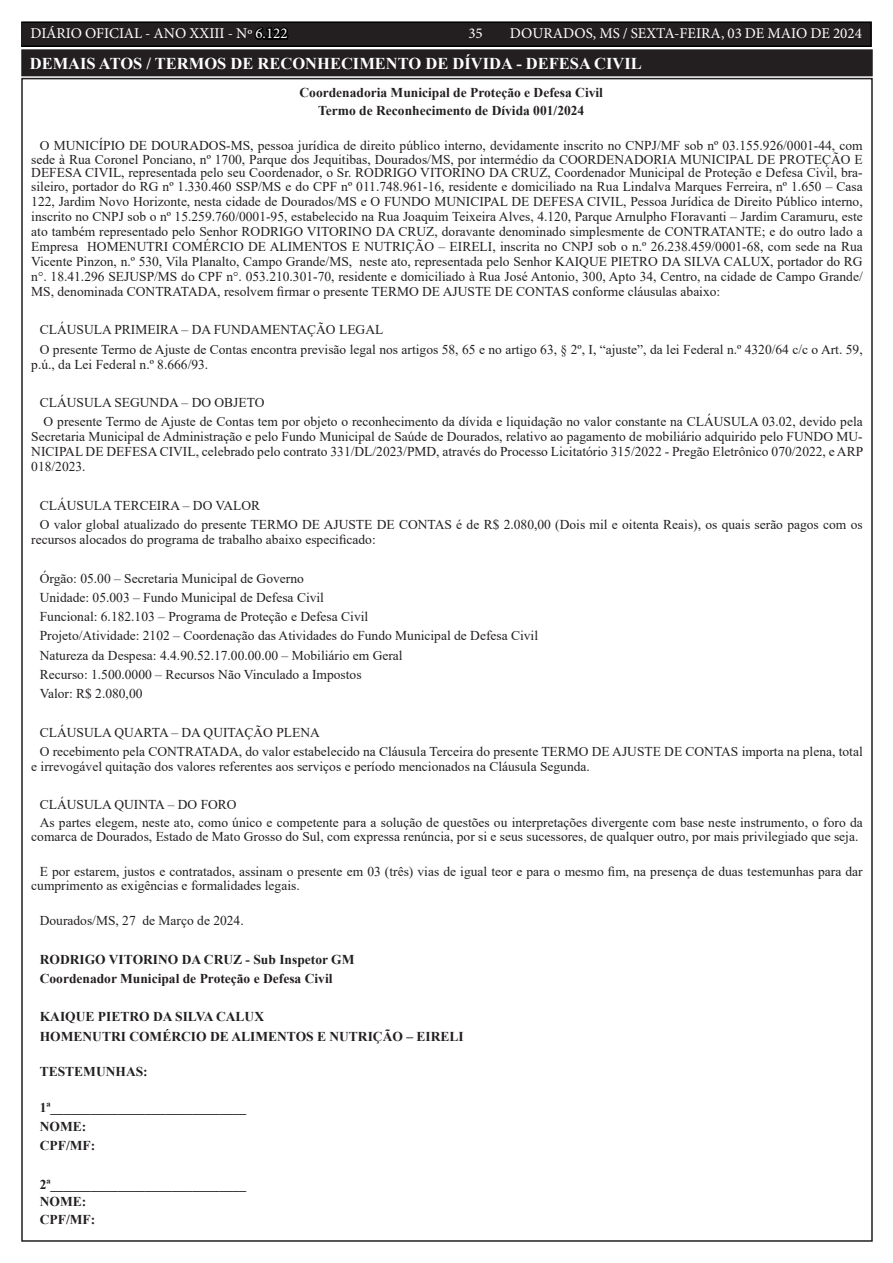
<style>
.page{position:relative;width:893px;height:1263px;background:#fff}
.page>*{position:absolute;margin:0;border:0;box-sizing:border-box;transform-origin:0 0}
.TEXTO{font:700 16.5px "Times New Roman";color:#fff}
.t1{font:15px "Minion Pro";color:#fff}
.TEXTO-2{font:13.5px/15px "Times New Roman";color:#231f20}
.TEXTO-3{font:700 13.5px "Times New Roman";color:#231f20}
.s1{color:#000}
</style>
<div class="page">
<div style="left:21px;top:22px;width:850px;height:24px;background:#231f20"></div>
<div style="left:21px;top:21px;width:851px;height:26px;border:2px solid #000"></div>
<div style="left:23px;top:51px;width:848px;height:23px;background:#231f20"></div>
<div style="left:21px;top:49px;width:852px;height:27px;border:4px solid #231f20"></div>
<p class="t1" style="left:31px;top:24px;width:259px">DIÁRIO OFICIAL - ANO XXIII - Nº <span class="s1">6.122</span></p>
<p class="t1" style="left:468px;top:24px;width:16px">35</p>
<p class="t1" style="left:510px;top:24px;width:353px">DOURADOS, MS / SEXTA-FEIRA, 03 DE MAIO DE 2024</p>
<p class="TEXTO" style="left:30px;top:52px;width:614px">DEMAIS ATOS / TERMOS DE RECONHECIMENTO DE DÍVIDA - DEFESA CIVIL</p>
<p class="TEXTO-3" style="left:299px;top:83px;width:305px">Coordenadoria Municipal de Proteção e Defesa Civil</p>
<p class="TEXTO-3" style="left:318px;top:100px;width:268px">Termo de Reconhecimento de Dívida 001/2024</p>
<p class="TEXTO-2" style="left:31px;top:139px;width:833px;line-height:13.5px;text-align:justify;text-indent:9px">O MUNICÍPIO DE DOURADOS-MS, pessoa jurídica de direito público interno, devidamente inscrito no CNPJ/MF sob nº 03.155.926/0001-44, com sede à Rua Coronel Ponciano, nº 1700, Parque dos Jequitibas, Dourados/MS, por intermédio da COORDENADORIA MUNICIPAL DE PROTEÇÃO E DEFESA CIVIL, representada pelo seu Coordenador, o Sr. RODRIGO VITORINO DA CRUZ, Coordenador Municipal de Proteção e Defesa Civil, bra&shy;sileiro, portador do RG nº 1.330.460 SSP/MS e do CPF nº 011.748.961-16, residente e domiciliado na Rua Lindalva Marques Ferreira, nº 1.650 – Casa</p>
<p class="TEXTO-2" style="left:31px;top:193px;width:833px;text-align:justify">122, Jardim Novo Horizonte, nesta cidade de Dourados/MS e O FUNDO MUNICIPAL DE DEFESA CIVIL, Pessoa Jurídica de Direito Público interno, inscrito no CNPJ sob o nº 15.259.760/0001-95, estabelecido na Rua Joaquim Teixeira Alves, 4.120, Parque Arnulpho FIoravanti – Jardim Caramuru, este ato também representado pelo Senhor RODRIGO VITORINO DA CRUZ, doravante denominado simplesmente de CONTRATANTE; e do outro lado a Empresa HOMENUTRI COMÉRCIO DE ALIMENTOS E NUTRIÇÃO – EIRELI, inscrita no CNPJ sob o n.º 26.238.459/0001-68, com sede na Rua Vicente Pinzon, n.º 530, Vila Planalto, Campo Grande/MS, neste ato, representada pelo Senhor KAIQUE PIETRO DA SILVA CALUX, portador do RG n°. 18.41.296 SEJUSP/MS do CPF n°. 053.210.301-70, residente e domiciliado à Rua José Antonio, 300, Apto 34, Centro, na cidade de Campo Grande/ MS, denominada CONTRATADA, resolvem firmar o presente TERMO DE AJUSTE DE CONTAS conforme cláusulas abaixo:</p>
<p class="TEXTO-2" style="left:40px;top:322px;width:345px">CLÁUSULA PRIMEIRA – DA FUNDAMENTAÇÃO LEGAL</p>
<p class="TEXTO-2" style="left:31px;top:341px;width:833px;text-indent:9px">O presente Termo de Ajuste de Contas encontra previsão legal nos artigos 58, 65 e no artigo 63, § 2º, I, “ajuste”, da lei Federal n.º 4320/64 c/c o Art. 59, p.ú., da Lei Federal n.º 8.666/93.</p>
<p class="TEXTO-2" style="left:40px;top:395px;width:226px">CLÁUSULA SEGUNDA – DO OBJETO</p>
<p class="TEXTO-2" style="left:31px;top:414px;width:833px;text-align:justify;text-indent:12px">O presente Termo de Ajuste de Contas tem por objeto o reconhecimento da dívida e liquidação no valor constante na CLÁUSULA 03.02, devido pela Secretaria Municipal de Administração e pelo Fundo Municipal de Saúde de Dourados, relativo ao pagamento de mobiliário adquirido pelo FUNDO MU-NICIPAL DE DEFESA CIVIL, celebrado pelo contrato 331/DL/2023/PMD, através do Processo Licitatório 315/2022 - Pregão Eletrônico 070/2022, e ARP 018/2023.</p>
<p class="TEXTO-2" style="left:40px;top:497px;width:222px">CLÁUSULA TERCEIRA – DO VALOR</p>
<p class="TEXTO-2" style="left:31px;top:517px;width:833px;text-indent:9px">O valor global atualizado do presente TERMO DE AJUSTE DE CONTAS é de R$ 2.080,00 (Dois mil e oitenta Reais), os quais serão pagos com os recursos alocados do programa de trabalho abaixo especificado:</p>
<p class="TEXTO-2" style="left:40px;top:570px;width:266px">Órgão: 05.00 – Secretaria Municipal de Governo</p>
<p class="TEXTO-2" style="left:40px;top:589px;width:286px">Unidade: 05.003 – Fundo Municipal de Defesa Civil</p>
<p class="TEXTO-2" style="left:40px;top:609px;width:330px">Funcional: 6.182.103 – Programa de Proteção e Defesa Civil</p>
<p class="TEXTO-2" style="left:40px;top:628px;width:500px">Projeto/Atividade: 2102 – Coordenação das Atividades do Fundo Municipal de Defesa Civil</p>
<p class="TEXTO-2" style="left:40px;top:647px;width:364px">Natureza da Despesa: 4.4.90.52.17.00.00.00 – Mobiliário em Geral</p>
<p class="TEXTO-2" style="left:40px;top:666px;width:323px">Recurso: 1.500.0000 – Recursos Não Vinculado a Impostos</p>
<p class="TEXTO-2" style="left:40px;top:686px;width:104px">Valor: R$ 2.080,00</p>
<p class="TEXTO-2" style="left:40px;top:724px;width:282px">CLÁUSULA QUARTA – DA QUITAÇÃO PLENA</p>
<p class="TEXTO-2" style="left:31px;top:743px;width:833px;text-indent:9px">O recebimento pela CONTRATADA, do valor estabelecido na Cláusula Terceira do presente TERMO DE AJUSTE DE CONTAS importa na plena, total e irrevogável quitação dos valores referentes aos serviços e período mencionados na Cláusula Segunda.</p>
<p class="TEXTO-2" style="left:40px;top:797px;width:198px">CLÁUSULA QUINTA – DO FORO</p>
<p class="TEXTO-2" style="left:31px;top:815px;width:833px;line-height:13.5px;text-indent:9px">As partes elegem, neste ato, como único e competente para a solução de questões ou interpretações divergente com base neste instrumento, o foro da comarca de Dourados, Estado de Mato Grosso do Sul, com expressa renúncia, por si e seus sucessores, de qualquer outro, por mais privilegiado que seja.</p>
<p class="TEXTO-2" style="left:31px;top:864px;width:833px;line-height:13.5px;text-indent:9px">E por estarem, justos e contratados, assinam o presente em 03 (três) vias de igual teor e para o mesmo fim, na presença de duas testemunhas para dar cumprimento as exigências e formalidades legais.</p>
<p class="TEXTO-2" style="left:40px;top:913px;width:205px">Dourados/MS, 27 de Março de 2024.</p>
<p class="TEXTO-3" style="left:40px;top:949px;width:316px">RODRIGO VITORINO DA CRUZ - Sub Inspetor GM</p>
<p class="TEXTO-3" style="left:40px;top:969px;width:294px">Coordenador Municipal de Proteção e Defesa Civil</p>
<p class="TEXTO-3" style="left:40px;top:1007px;width:226px">KAIQUE PIETRO DA SILVA CALUX</p>
<p class="TEXTO-3" style="left:40px;top:1026px;width:425px">HOMENUTRI COMÉRCIO DE ALIMENTOS E NUTRIÇÃO – EIRELI</p>
<p class="TEXTO-3" style="left:40px;top:1062px;width:110px">TESTEMUNHAS:</p>
<p class="TEXTO-3" style="left:40px;top:1097px;width:208px">1ª_____________________________</p>
<p class="TEXTO-3" style="left:40px;top:1117px;width:48px">NOME:</p>
<p class="TEXTO-3" style="left:40px;top:1136px;width:57px">CPF/MF:</p>
<p class="TEXTO-3" style="left:40px;top:1174px;width:208px">2ª_____________________________</p>
<p class="TEXTO-3" style="left:40px;top:1192px;width:48px">NOME:</p>
<p class="TEXTO-3" style="left:40px;top:1210px;width:57px">CPF/MF:</p>
</div>
